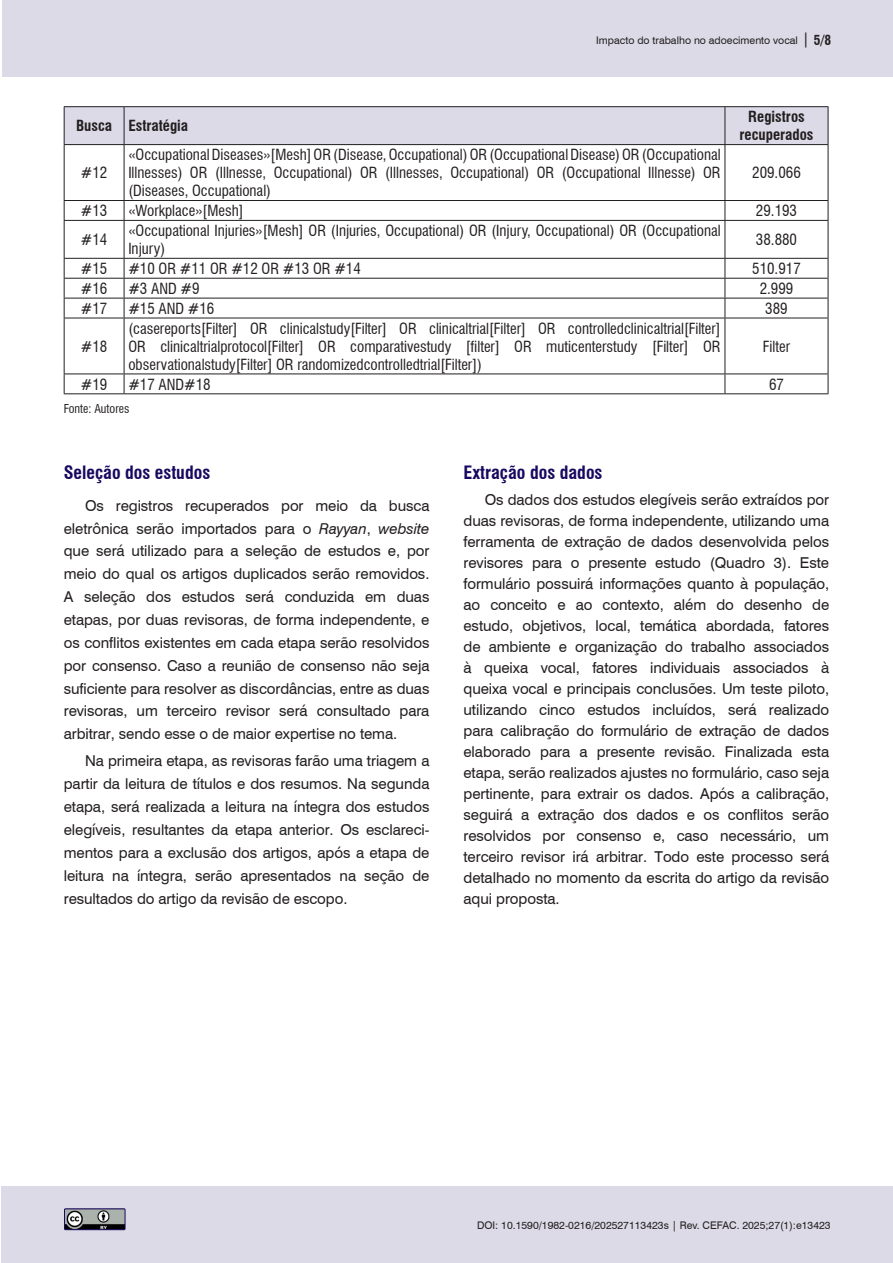
<style>
.page{position:relative;width:893px;height:1263px;background:#fff}
.page>*{position:absolute;margin:0;border:0;box-sizing:border-box;transform-origin:0 0}
.Nivel_2{font:700 condensed 18px "Swiss 721 BT";color:#18085f}
.Corpo_do_texto{font:15px/21px "Swiss 721 BT";letter-spacing:-.005em;color:#231f20;text-align:justify}
.Texto_tabelas{font:condensed 15px/18px "Swiss 721 BT";color:#231f20;text-align:justify}
.Texto_tabelas-2{font:700 condensed 15px/18px "Swiss 721 BT";color:#231f20;text-align:center}
.Legendas{font:condensed 12px "Swiss 721 BT";color:#231f20}
.t1{font:10.5px "Swiss 721 BT";color:#231f20}
.s1{font-size:15px}
.s2{font-weight:700;font-stretch:condensed;font-size:13.5px}
.s3{font-style:italic}
</style>
<div class="page">
<div style="left:1px;top:1186px;width:892px;height:77px;background:#dcdae7"></div>
<div style="left:2px;top:0;width:891px;height:77px;background:#dcdae7"></div>
<img style="left:66px;top:1210px;width:57px;height:18px">
<div style="left:64px;top:1208px;width:61px;height:22px;border:1px solid #18085f"></div>
<div style="left:65px;top:107px;width:763px;height:37px;background:#dcdae7"></div>
<hr style="left:64px;top:106px;width:60px;height:1px;background:#231f20">
<hr style="left:64px;top:107px;width:1px;height:37px;background:#231f20">
<hr style="left:124px;top:106px;width:601px;height:1px;background:#231f20">
<hr style="left:124px;top:107px;width:1px;height:37px;background:#231f20">
<hr style="left:725px;top:106px;width:103px;height:1px;background:#231f20">
<hr style="left:725px;top:107px;width:1px;height:37px;background:#231f20">
<hr style="left:828px;top:107px;width:1px;height:37px;background:#231f20">
<hr style="left:64px;top:144px;width:60px;height:1px;background:#231f20">
<hr style="left:124px;top:144px;width:601px;height:1px;background:#231f20">
<hr style="left:725px;top:144px;width:103px;height:1px;background:#231f20">
<hr style="left:64px;top:145px;width:1px;height:55px;background:#231f20">
<hr style="left:124px;top:145px;width:1px;height:55px;background:#231f20">
<hr style="left:725px;top:145px;width:1px;height:55px;background:#231f20">
<hr style="left:828px;top:145px;width:1px;height:55px;background:#231f20">
<hr style="left:64px;top:200px;width:60px;height:1px;background:#231f20">
<svg style="left:64px;top:201px;width:1px;height:19px"></svg>
<hr style="left:124px;top:200px;width:601px;height:1px;background:#231f20">
<svg style="left:124px;top:201px;width:1px;height:19px"></svg>
<hr style="left:725px;top:200px;width:103px;height:1px;background:#231f20">
<svg style="left:725px;top:201px;width:1px;height:19px"></svg>
<svg style="left:828px;top:201px;width:1px;height:19px"></svg>
<hr style="left:64px;top:220px;width:60px;height:1px;background:#231f20">
<hr style="left:64px;top:221px;width:1px;height:37px;background:#231f20">
<hr style="left:124px;top:220px;width:601px;height:1px;background:#231f20">
<hr style="left:124px;top:221px;width:1px;height:37px;background:#231f20">
<hr style="left:725px;top:220px;width:103px;height:1px;background:#231f20">
<hr style="left:725px;top:221px;width:1px;height:37px;background:#231f20">
<hr style="left:828px;top:221px;width:1px;height:37px;background:#231f20">
<hr style="left:64px;top:258px;width:60px;height:1px;background:#231f20">
<hr style="left:124px;top:258px;width:601px;height:1px;background:#231f20">
<hr style="left:725px;top:258px;width:103px;height:1px;background:#231f20">
<hr style="left:64px;top:278px;width:60px;height:1px;background:#231f20">
<hr style="left:124px;top:278px;width:601px;height:1px;background:#231f20">
<hr style="left:725px;top:278px;width:103px;height:1px;background:#231f20">
<hr style="left:64px;top:298px;width:60px;height:1px;background:#231f20">
<svg style="left:64px;top:259px;width:1px;height:59px"></svg>
<hr style="left:124px;top:298px;width:601px;height:1px;background:#231f20">
<svg style="left:124px;top:259px;width:1px;height:59px"></svg>
<hr style="left:725px;top:298px;width:103px;height:1px;background:#231f20">
<svg style="left:725px;top:259px;width:1px;height:59px"></svg>
<svg style="left:828px;top:259px;width:1px;height:59px"></svg>
<hr style="left:64px;top:318px;width:60px;height:1px;background:#231f20">
<hr style="left:64px;top:318px;width:1px;height:56px;background:#231f20">
<hr style="left:124px;top:318px;width:601px;height:1px;background:#231f20">
<hr style="left:124px;top:318px;width:1px;height:56px;background:#231f20">
<hr style="left:725px;top:318px;width:103px;height:1px;background:#231f20">
<hr style="left:725px;top:318px;width:1px;height:56px;background:#231f20">
<hr style="left:828px;top:318px;width:1px;height:56px;background:#231f20">
<hr style="left:64px;top:374px;width:60px;height:1px;background:#231f20">
<svg style="left:64px;top:374px;width:1px;height:19px"></svg>
<hr style="left:124px;top:374px;width:601px;height:1px;background:#231f20">
<svg style="left:124px;top:374px;width:1px;height:19px"></svg>
<hr style="left:725px;top:374px;width:103px;height:1px;background:#231f20">
<svg style="left:725px;top:374px;width:1px;height:19px"></svg>
<svg style="left:828px;top:374px;width:1px;height:19px"></svg>
<hr style="left:64px;top:393px;width:60px;height:1px;background:#231f20">
<hr style="left:124px;top:393px;width:601px;height:1px;background:#231f20">
<hr style="left:725px;top:393px;width:103px;height:1px;background:#231f20">
<p class="t1" style="left:596px;top:33px;width:237px">Impacto do trabalho no adoecimento vocal <span class="s1">|</span> <span class="s2">5/8</span></p>
<p class="Texto_tabelas-2" style="left:76px;top:117px;width:38px">Busca</p>
<p class="Texto_tabelas-2" style="left:128px;top:117px;width:61px">Estratégia</p>
<p class="Texto_tabelas-2" style="left:739px;top:108px;width:76px">Registros recuperados</p>
<p class="Texto_tabelas" style="left:81px;top:164px;width:28px">#12</p>
<p class="Texto_tabelas" style="left:128px;top:146px;width:594px">«Occupational Diseases»[Mesh] OR (Disease, Occupational) OR (Occupational Disease) OR (Occupational Illnesses) OR (Illnesse, Occupational) OR (Illnesses, Occupational) OR (Occupational Illnesse) OR (Diseases, Occupational)</p>
<p class="Texto_tabelas" style="left:752px;top:164px;width:50px">209.066</p>
<p class="Texto_tabelas" style="left:81px;top:202px;width:28px">#13</p>
<p class="Texto_tabelas" style="left:128px;top:202px;width:117px">«Workplace»[Mesh]</p>
<p class="Texto_tabelas" style="left:756px;top:202px;width:43px">29.193</p>
<p class="Texto_tabelas" style="left:81px;top:231px;width:28px">#14</p>
<p class="Texto_tabelas" style="left:128px;top:222px;width:594px">«Occupational Injuries»[Mesh] OR (Injuries, Occupational) OR (Injury, Occupational) OR (Occupational<br>Injury)</p>
<p class="Texto_tabelas" style="left:756px;top:231px;width:43px">38.880</p>
<p class="Texto_tabelas" style="left:81px;top:259px;width:28px">#15</p>
<p class="Texto_tabelas" style="left:128px;top:259px;width:234px">#10 OR #11 OR #12 OR #13 OR #14</p>
<p class="Texto_tabelas" style="left:752px;top:259px;width:50px">510.917</p>
<p class="Texto_tabelas" style="left:81px;top:279px;width:28px">#16</p>
<p class="Texto_tabelas" style="left:128px;top:279px;width:73px">#3 AND #9</p>
<p class="Texto_tabelas" style="left:760px;top:279px;width:35px">2.999</p>
<p class="Texto_tabelas" style="left:81px;top:299px;width:28px">#17</p>
<p class="Texto_tabelas" style="left:128px;top:299px;width:88px">#15 AND #16</p>
<p class="Texto_tabelas" style="left:765px;top:299px;width:24px">389</p>
<p class="Texto_tabelas" style="left:81px;top:337px;width:28px">#18</p>
<p class="Texto_tabelas" style="left:128px;top:319px;width:594px">(casereports[Filter] OR clinicalstudy[Filter] OR clinicaltrial[Filter] OR controlledclinicaltrial[Filter] OR clinicaltrialprotocol[Filter] OR comparativestudy [filter] OR muticenterstudy [Filter] OR observationalstudy[Filter] OR randomizedcontrolledtrial[Filter])</p>
<p class="Texto_tabelas" style="left:763px;top:337px;width:29px">Filter</p>
<p class="Texto_tabelas" style="left:81px;top:375px;width:28px">#19</p>
<p class="Texto_tabelas" style="left:128px;top:375px;width:84px">#17 AND#18</p>
<p class="Texto_tabelas" style="left:769px;top:375px;width:16px">67</p>
<p class="Legendas" style="left:64px;top:401px;width:67px">Fonte: Autores</p>
<p class="Nivel_2" style="left:64px;top:462px;width:148px">Seleção dos estudos</p>
<p class="Corpo_do_texto" style="left:64px;top:493px;width:367px;line-height:22.8px;text-indent:21px">Os registros recuperados por meio da busca eletrônica serão importados para o <span class="s3">Rayyan</span>, <span class="s3">website </span>que será utilizado para a seleção de estudos e, por meio do qual os artigos duplicados serão removidos.<br>A seleção dos estudos será conduzida em duas etapas, por duas revisoras, de forma independente, e os conflitos existentes em cada etapa serão resolvidos por consenso. Caso a reunião de consenso não seja suficiente para resolver as discordâncias, entre as duas revisoras, um terceiro revisor será consultado para arbitrar, sendo esse o de maior expertise no tema.</p>
<p class="Corpo_do_texto" style="left:64px;top:749px;width:367px;line-height:22.8px;text-indent:21px">Na primeira etapa, as revisoras farão uma triagem a partir da leitura de títulos e dos resumos. Na segunda etapa, será realizada a leitura na íntegra dos estudos elegíveis, resultantes da etapa anterior. Os esclareci&shy;mentos para a exclusão dos artigos, após a etapa de leitura na íntegra, serão apresentados na seção de resultados do artigo da revisão de escopo.</p>
<p class="Nivel_2" style="left:463px;top:462px;width:141px">Extração dos dados</p>
<p class="Corpo_do_texto" style="left:463px;top:488px;width:367px;text-indent:21px">Os dados dos estudos elegíveis serão extraídos por duas revisoras, de forma independente, utilizando uma ferramenta de extração de dados desenvolvida pelos revisores para o presente estudo (Quadro 3). Este formulário possuirá informações quanto à população, ao conceito e ao contexto, além do desenho de estudo, objetivos, local, temática abordada, fatores de ambiente e organização do trabalho associados à queixa vocal, fatores individuais associados à queixa vocal e principais conclusões. Um teste piloto, utilizando cinco estudos incluídos, será realizado para calibração do formulário de extração de dados elaborado para a presente revisão. Finalizada esta etapa, serão realizados ajustes no formulário, caso seja pertinente, para extrair os dados. Após a calibração, seguirá a extração dos dados e os conflitos serão resolvidos por consenso e, caso necessário, um terceiro revisor irá arbitrar. Todo este processo será detalhado no momento da escrita do artigo da revisão aqui proposta.</p>
<p class="t1" style="left:477px;top:1218px;width:355px">DOI: 10.1590/1982-0216/202527113423s | Rev. CEFAC. 2025;27(1):e13423</p>
</div>
